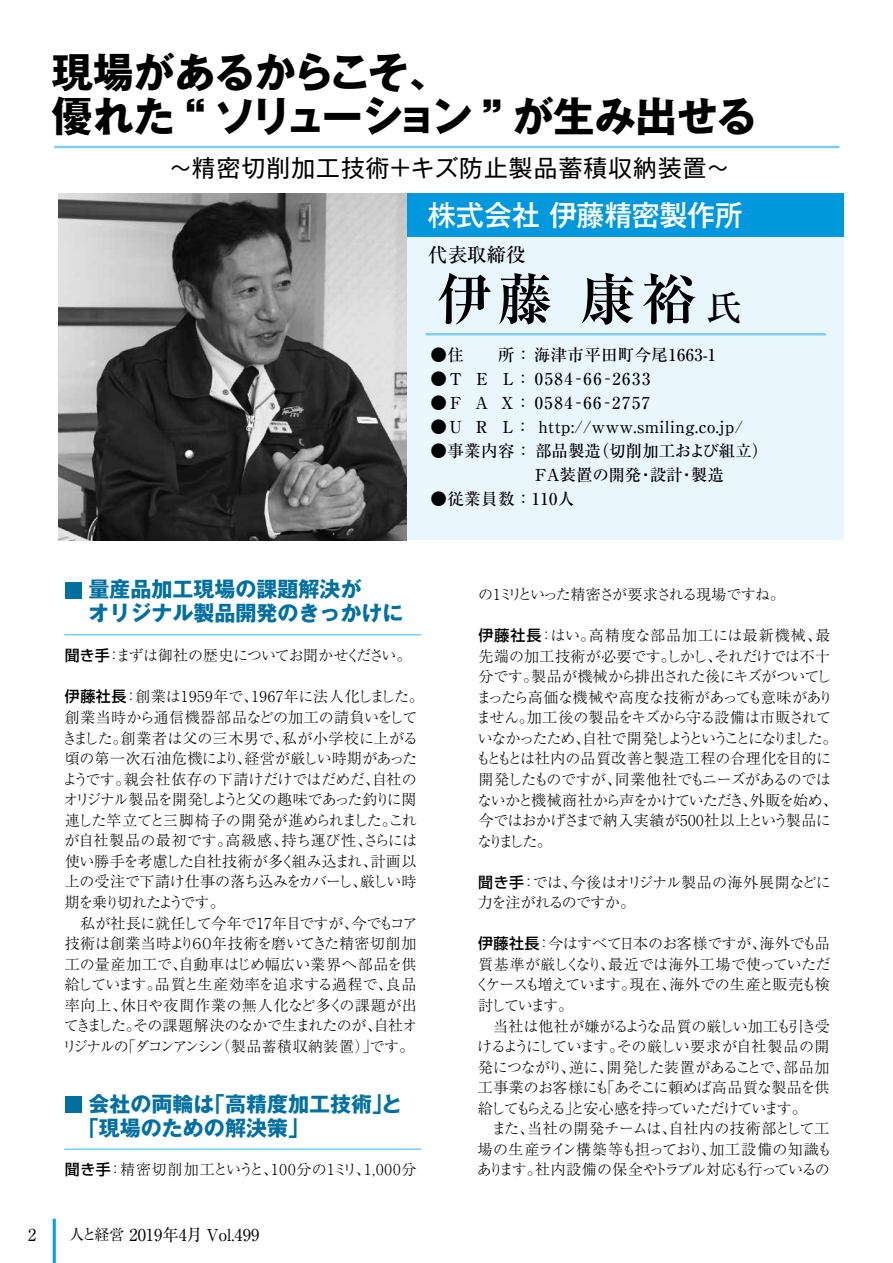
<style>
.page{position:relative;width:893px;height:1263px;background:#fff}
.page>*{position:absolute;margin:0;border:0;box-sizing:border-box;transform-origin:0 0}
.t1{font:700 55.95px "Ryumin Pr 5";color:#000}
.t2{font:700 41.25px/43.5px "Gothic MB101 Pr 5";letter-spacing:-.035em;color:#000}
.t3{font:500 28.5px "Gothic MB101 Pr 5";letter-spacing:-.005em;color:#fff}
.t4{font:23.7px "Gothic MB101 Pr 5";letter-spacing:.05em;color:#000}
.t5{font:700 21px/24px "Gothic MB101 Pr 5";color:#0070a1}
.t6{font:500 19.5px "Ryumin Pr 5";color:#000}
.t7{font:500 16.5px "Ryumin Pr 5";letter-spacing:.025em;color:#000}
.t8{font:500 16.5px "Ryumin Pr 5";letter-spacing:.1em;color:#000}
.t9{font:500 16.5px "Ryumin Pr 5";color:#000}
.t10{font:16.5px "Ryumin Pr 5";color:#000}
.t11{font:300 15px/20.5px "Ryumin Pr 5";letter-spacing:-.01em;color:#000}
.t12{font:300 15px/20.5px "Ryumin Pr 5";letter-spacing:-.03em;color:#000}
.t13{font:300 15px/20.5px "Ryumin Pr 5";letter-spacing:-.05em;color:#000}
.t14{font:300 15px "Ryumin Pr 5";letter-spacing:.06em;color:#000}
.t15{font:300 15px "Ryumin Pr 5";letter-spacing:-.09em;color:#000}
.s1{font-weight:500;font-size:35.4px}
.s2{font-family:"Shin Go Pr 5";font-weight:500}
.s3{font-size:15px}
</style>
<div class="page">
<hr style="left:53px;top:1219px;width:3px;height:44px;background:#00a0e9">
<div style="left:390px;top:193px;width:454px;height:347px;background:#eaf6fd"></div>
<div style="left:407px;top:193px;width:437px;height:44px;background:#0098dc"></div>
<hr style="left:54px;top:146px;width:785px;height:2px;background:#7ecef4">
<hr style="left:426px;top:333px;width:400px;height:2px;background:#7ecef4">
<div style="left:65px;top:582px;width:16px;height:16px;background:#0070a1"></div>
<hr style="left:65px;top:634px;width:356px;height:1px;background:#7ecef4">
<div style="left:65px;top:1097px;width:16px;height:16px;background:#0070a1"></div>
<hr style="left:65px;top:1148px;width:356px;height:2px;background:#7ecef4">
<img style="left:58px;top:193px;width:349px;height:347px">
<h2 class="t2" style="left:52px;top:48px;width:707px">現場があるからこそ、<br>優れた “ ソリューション ” が生み出せる</h2>
<h3 class="t4" style="left:169px;top:148px;width:562px">～精密切削加工技術＋キズ防止製品蓄積収納装置～</h3>
<h3 class="t3" style="left:428px;top:192px;width:317px">株式会社 伊藤精密製作所</h3>
<h3 class="t6" style="left:428px;top:239px;width:99px">代表取締役</h3>
<h1 class="t1" style="left:437px;top:255px;width:307px">伊藤 康裕<span class="s1">氏</span></h1>
<p class="t7" style="left:430px;top:342px;width:287px">●住　　所：海津市平田町今尾1663-1</p>
<p class="t8" style="left:430px;top:366px;width:221px">●Ｔ Ｅ Ｌ：0584－66－2633</p>
<p class="t8" style="left:430px;top:390px;width:221px">●ＦＡＸ：0584－66－2757</p>
<p class="t7" style="left:430px;top:414px;width:314px">●ＵＲＬ： http://www.smiling.co.jp/</p>
<p class="t9" style="left:430px;top:438px;width:339px">●事業内容：部品製造（切削加工および組立）</p>
<p class="t7" style="left:430px;top:486px;width:145px">●従業員数：110人</p>
<p class="t9" style="left:535px;top:462px;width:190px">FA装置の開発・設計・製造</p>
<h3 class="t5" style="left:88px;top:576px;width:316px">量産品加工現場の課題解決が<br>オリジナル製品開発のきっかけに</h3>
<p class="t12" style="left:65px;top:644px;width:348px"><span class="s2">聞き手</span>：まずは御社の歴史についてお聞かせください。</p>
<p class="t11" style="left:62px;top:685px;width:363px"><span class="s2">伊藤社長</span>：創業は1959年で、1967年に法人化しました。創業当時から通信機器部品などの加工の請負いをしてきました。創業者は父の三木男で、私が小学校に上がる頃の第一次石油危機により、経営が厳しい時期があったようです。親会社依存の下請けだけではだめだ、自社のオリジナル製品を開発しようと父の趣味であった釣りに関連した竿立てと三脚椅子の開発が進められました。これが自社製品の最初です。高級感、持ち運び性、さらには使い勝手を考慮した自社技術が多く組み込まれ、計画以上の受注で下請け仕事の落ち込みをカバーし、厳しい時期を乗り切れたようです。<br>　私が社長に就任して今年で17年目ですが、今でもコア技術は創業当時より６０年技術を磨いてきた精密切削加工の量産加工で、自動車はじめ幅広い業界へ部品を供給しています。品質と生産効率を追求する過程で、良品率向上、休日や夜間作業の無人化など多くの課題が出てきました。その課題解決のなかで生まれたのが、自社オリジナルの「ダコンアンシン（製品蓄積収納装置）」です。</p>
<h3 class="t5" style="left:78px;top:1090px;width:326px;text-indent:10px">会社の両輪は「高精度加工技術」と「現場のための解決策」</h3>
<p class="t14" style="left:65px;top:1158px;width:353px"><span class="s2">聞き手</span>：精密切削加工というと、100分の1ミリ、1,000分</p>
<p class="t10" style="left:28px;top:1221px;width:10px">2</p>
<p class="t10" style="left:69px;top:1221px;width:192px"><span class="s3">人と経営</span> 2019年4月 Vol.499</p>
<p class="t15" style="left:478px;top:583px;width:308px">の1ミリといった精密さが要求される現場ですね。</p>
<p class="t12" style="left:476px;top:624px;width:363px"><span class="s2">伊藤社長</span>：はい。高精度な部品加工には最新機械、最先端の加工技術が必要です。しかし、それだけでは不十分です。製品が機械から排出された後にキズがついてしまったら高価な機械や高度な技術があっても意味がありません。加工後の製品をキズから守る設備は市販されていなかったため、自社で開発しようということになりました。もともとは社内の品質改善と製造工程の合理化を目的に開発したものですが、同業他社でもニーズがあるのではないかと機械商社から声をかけていただき、外販を始め、今ではおかげさまで納入実績が500社以上という製品になりました。</p>
<p class="t12" style="left:478px;top:871px;width:354px"><span class="s2">聞き手</span>：では、今後はオリジナル製品の海外展開などに力を注がれるのですか。</p>
<p class="t13" style="left:475px;top:932px;width:359px"><span class="s2">伊藤社長</span>：今はすべて日本のお客様ですが、海外でも品質基準が厳しくなり、最近では海外工場で使っていただくケースも増えています。現在、海外での生産と販売も検討しています。<br>　当社は他社が嫌がるような品質の厳しい加工も引き受けるようにしています。その厳しい要求が自社製品の開発につながり、逆に、開発した装置があることで、部品加工事業のお客様にも「あそこに頼めば高品質な製品を供給してもらえる」と安心感を持っていただけています。<br>　また、当社の開発チームは、自社内の技術部として工場の生産ライン構築等も担っており、加工設備の知識もあります。社内設備の保全やトラブル対応も行っているの</p>
</div>
